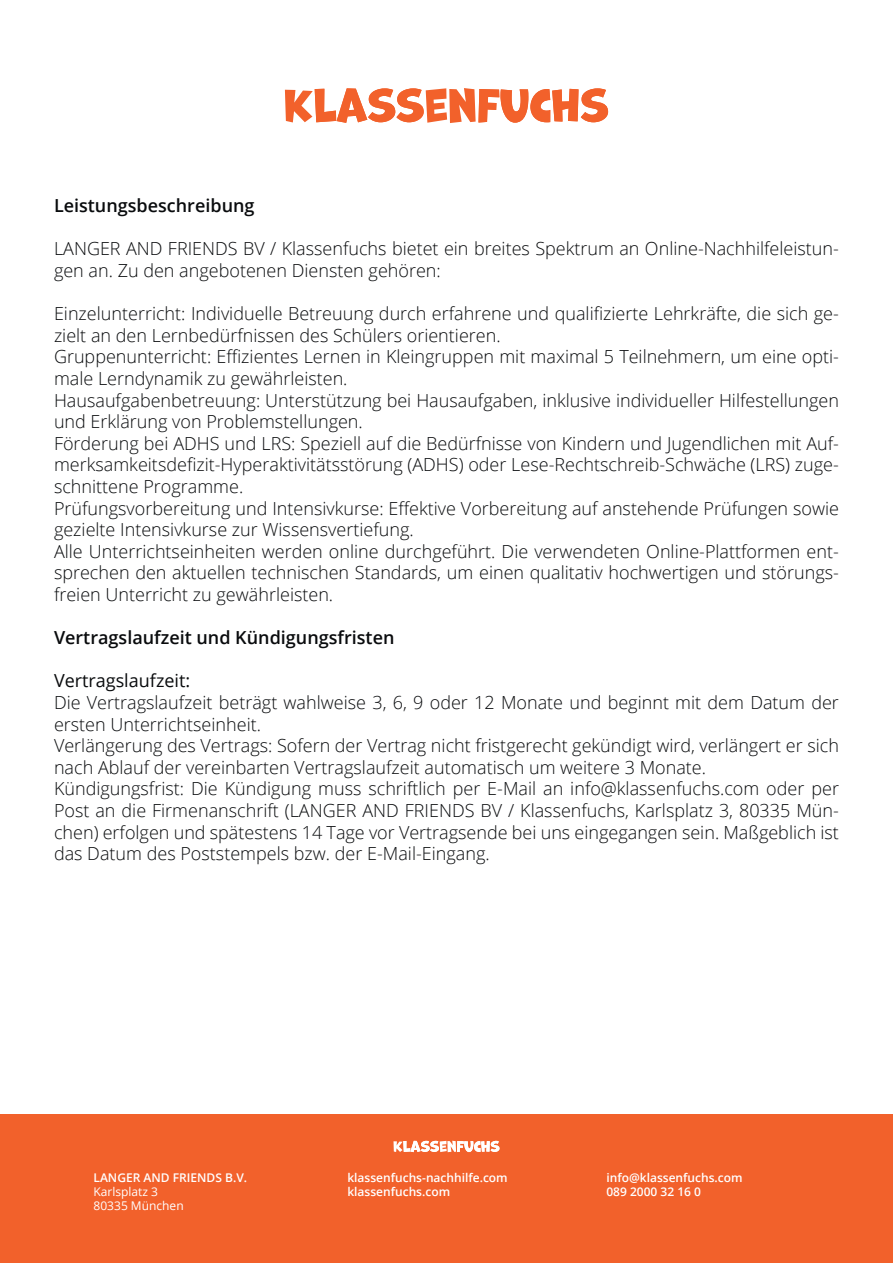
<style>
.page{position:relative;width:893px;height:1263px;background:#fff}
.page>*{position:absolute;margin:0;border:0;box-sizing:border-box;transform-origin:0 0}
.t1{font:300 18px/21.6px "Open Sans";color:#090b0d}
.t2{font:600 18px "Open Sans";color:#090b0d}
.t3{font:18px "Open Sans";color:#090b0d}
.t4{font:600 12px/14.4px "Open Sans";color:#fff}
.t5{font:12px/14.4px "Open Sans";color:#fff}
</style>
<div class="page">
<div style="left:0;top:1114px;width:893px;height:149px;background:#f2612b"></div>
<svg style="left:285px;top:88px;width:323px;height:35px"></svg>
<svg style="left:393px;top:1141px;width:106px;height:11px"></svg>
<p class="t2" style="left:54px;top:193px;width:202px">Leistungsbeschreibung</p>
<p class="t1" style="left:54px;top:238px;width:786px">LANGER AND FRIENDS BV / Klassenfuchs bietet ein breites Spektrum an Online-Nachhilfeleistun&shy;gen an. Zu den angebotenen Diensten gehören:</p>
<p class="t1" style="left:54px;top:302px;width:786px">Einzelunterricht: Individuelle Betreuung durch erfahrene und qualifizierte Lehrkräfte, die sich ge&shy;zielt an den Lernbedürfnissen des Schülers orientieren.<br>Gruppenunterricht: Effizientes Lernen in Kleingruppen mit maximal 5 Teilnehmern, um eine opti&shy;male Lerndynamik zu gewährleisten.<br>Hausaufgabenbetreuung: Unterstützung bei Hausaufgaben, inklusive individueller Hilfestellungen und Erklärung von Problemstellungen.<br>Förderung bei ADHS und LRS: Speziell auf die Bedürfnisse von Kindern und Jugendlichen mit Auf&shy;merksamkeitsdefizit-Hyperaktivitätsstörung (ADHS) oder Lese-Rechtschreib-Schwäche (LRS) zuge&shy;schnittene Programme.<br>Prüfungsvorbereitung und Intensivkurse: Effektive Vorbereitung auf anstehende Prüfungen sowie gezielte Intensivkurse zur Wissensvertiefung.<br>Alle Unterrichtseinheiten werden online durchgeführt. Die verwendeten Online-Plattformen ent&shy;sprechen den aktuellen technischen Standards, um einen qualitativ hochwertigen und störungs&shy;freien Unterricht zu gewährleisten.</p>
<p class="t2" style="left:54px;top:625px;width:342px">Vertragslaufzeit und Kündigungsfristen</p>
<p class="t3" style="left:54px;top:668px;width:138px">Vertragslaufzeit:</p>
<p class="t1" style="left:54px;top:691px;width:786px">Die Vertragslaufzeit beträgt wahlweise 3, 6, 9 oder 12 Monate und beginnt mit dem Datum der ersten Unterrichtseinheit.<br>Verlängerung des Vertrags: Sofern der Vertrag nicht fristgerecht gekündigt wird, verlängert er sich nach Ablauf der vereinbarten Vertragslaufzeit automatisch um weitere 3 Monate.<br>Kündigungsfrist: Die Kündigung muss schriftlich per E-Mail an info@klassenfuchs.com oder per Post an die Firmenanschrift (LANGER AND FRIENDS BV / Klassenfuchs, Karlsplatz 3, 80335 Mün&shy;chen) erfolgen und spätestens 14 Tage vor Vertragsende bei uns eingegangen sein. Maßgeblich ist das Datum des Poststempels bzw. der E-Mail-Eingang.</p>
<p class="t4" style="left:94px;top:1170px;width:155px">LANGER AND FRIENDS B.V.</p>
<p class="t5" style="left:94px;top:1184px;width:92px">Karlsplatz 3<br>80335 München</p>
<p class="t4" style="left:347px;top:1170px;width:162px">klassenfuchs-nachhilfe.com klassenfuchs.com</p>
<p class="t4" style="left:606px;top:1170px;width:138px">info@klassenfuchs.com<br>089 2000 32 16 0</p>
</div>
